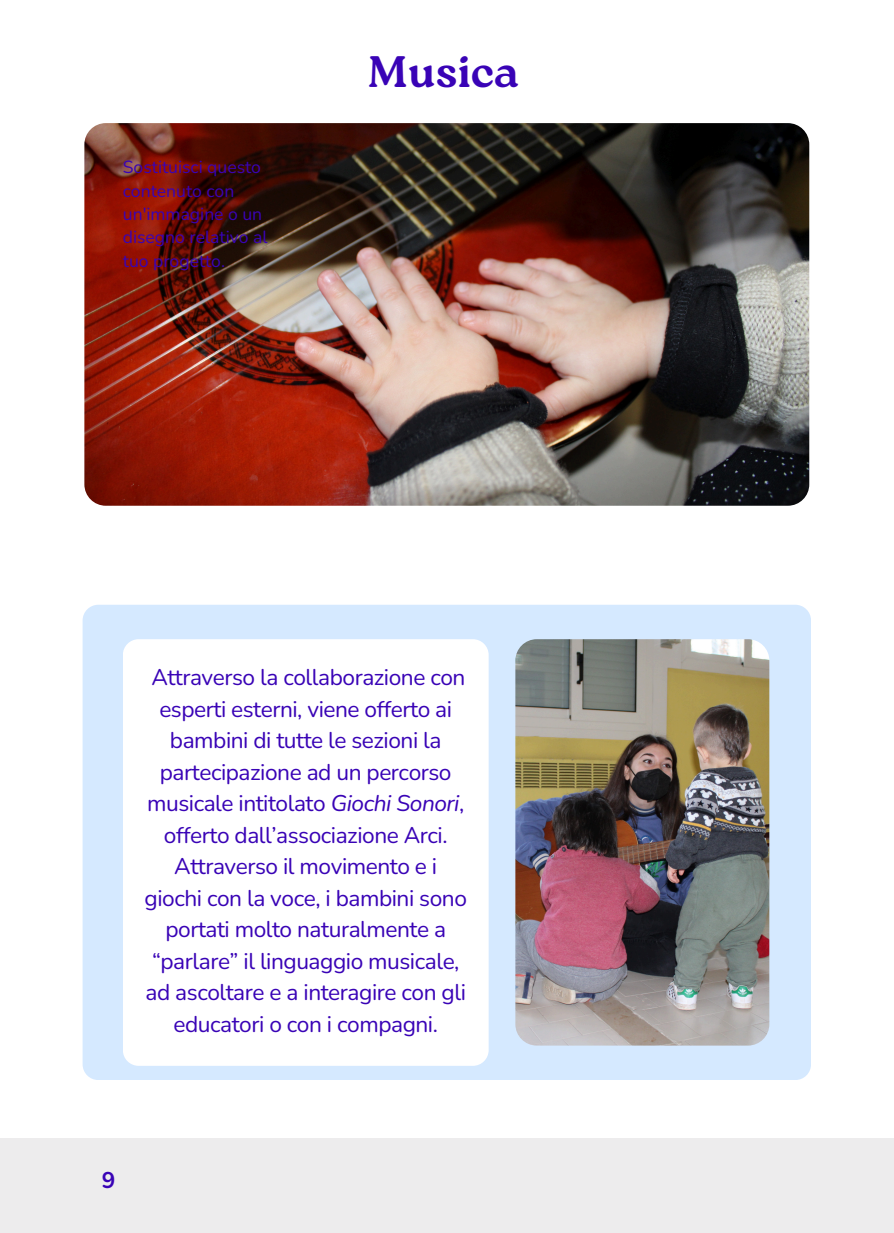
<style>
.page{position:relative;width:894px;height:1233px;background:#fff}
.page>*{position:absolute;margin:0;border:0;box-sizing:border-box;transform-origin:0 0}
.t1{font:700 44.1px "Roca Two";color:#3903b6}
.t2{font:22.65px/31.5px "Nunito";letter-spacing:-.02em;color:#3903b6;text-align:center}
.t3{font:700 22.65px "Nunito";color:#3903b6}
.t4{font:17.55px/23.4px "Nunito";color:#3903b6}
.s1{font-style:italic}
</style>
<div class="page">
<div style="left:0;top:1139px;width:893px;height:94px;background:#edeced"></div>
<img style="left:84px;top:123px;width:725px;height:383px;border-radius:21px">
<div style="left:83px;top:605px;width:727px;height:475px;background:#d5e9ff;border-radius:16px"></div>
<div style="left:123px;top:639px;width:365px;height:427px;background:#fff;border-radius:16px"></div>
<img style="left:515px;top:639px;width:254px;height:407px;border-radius:21px">
<p class="t4" style="left:123px;top:156px;width:146px">Sostituisci questo contenuto con un'immagine o un disegno relativo al tuo progetto.</p>
<h2 class="t1" style="left:368px;top:46px;width:152px">Musica</h2>
<p class="t2" style="left:144px;top:662px;width:324px">Attraverso la collaborazione con esperti esterni, viene offerto ai bambini di tutte le sezioni la partecipazione ad un percorso musicale intitolato <span class="s1">Giochi Sonori</span>, offerto dall’associazione Arci.<br>Attraverso il movimento e i giochi con la voce, i bambini sono portati molto naturalmente a “parlare” il linguaggio musicale, ad ascoltare e a interagire con gli educatori o con i compagni.</p>
<p class="t3" style="left:102px;top:1165px;width:15px">9</p>
</div>
